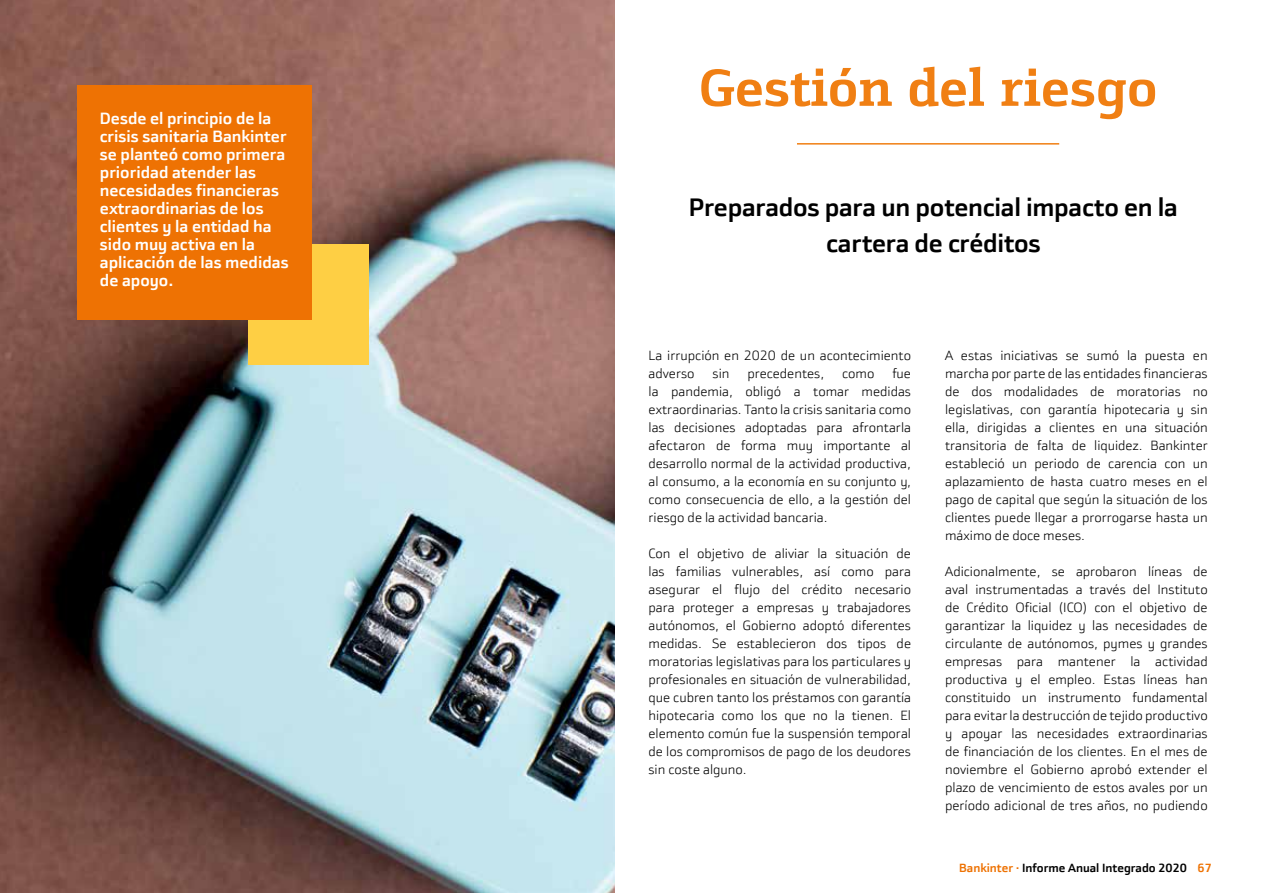
<style>
.page{position:relative;width:1263px;height:893px;background:#fff}
.page>*{position:absolute;margin:0;border:0;box-sizing:border-box;transform-origin:0 0}
.t1{font:700 52.5px "Bankinter Text";color:#f07f13}
.t2{font:700 25.5px/36px "Bankinter Sans";letter-spacing:-.01em;color:#000;text-align:center}
.t3{font:700 16.5px/18px "Bankinter Sans";color:#fff}
.t4{font:300 13.5px/18px "Bankinter Sans";color:#000;text-align:justify}
.t5{font:700 12px "Bankinter Sans";color:#000}
.s1{color:#ee7203}
</style>
<div class="page">
<img style="left:0;top:0;width:614px;height:893px">
<div style="left:248px;top:244px;width:121px;height:121px;background:#fecf44"></div>
<div style="left:77px;top:85px;width:234px;height:235px;background:#ee7203"></div>
<hr style="left:797px;top:143px;width:262px;height:2px;background:#f07f13">
<p class="t3" style="left:100px;top:110px;width:190px">Desde el principio de la crisis sanitaria Bankinter se planteó como primera prioridad atender las necesidades financieras extraordinarias de los clientes y la entidad ha sido muy activa en la aplicación de las medidas de apoyo.</p>
<h1 class="t1" style="left:699px;top:55px;width:460px">Gestión del riesgo</h1>
<h2 class="t2" style="left:689px;top:189px;width:491px">Preparados para un potencial impacto en la cartera de créditos</h2>
<p class="t4" style="left:648px;top:347px;width:264px">La irrupción en 2020 de un acontecimiento adverso</p>
<p class="t4" style="left:648px;top:365px;width:264px;text-indent:244px">fue la pandemia, obligó a tomar medidas extraordinarias. Tanto la crisis sanitaria como las decisiones adoptadas para afrontarla afectaron de forma muy importante al desarrollo normal de la actividad productiva, al consumo, a la economía en su conjunto y, como consecuencia de ello, a la gestión del riesgo de la actividad bancaria.</p>
<p class="t4" style="left:648px;top:545px;width:264px">Con el objetivo de aliviar la situación de las familias vulnerables, así como para asegurar el flujo del crédito necesario para proteger a empresas y trabajadores autónomos, el Gobierno adoptó diferentes medidas. Se establecieron dos tipos de moratorias legislativas para los particulares y profesionales en situación de vulnerabilidad, que cubren tanto los préstamos con garantía hipotecaria como los que no la tienen. El elemento común fue la suspensión temporal de los compromisos de pago de los deudores sin coste alguno.</p>
<p class="t4" style="left:712px;top:365px;width:18px">sin</p>
<p class="t4" style="left:747px;top:365px;width:78px">precedentes,</p>
<p class="t4" style="left:842px;top:365px;width:34px">como</p>
<p class="t4" style="left:945px;top:347px;width:264px">A estas iniciativas se sumó la puesta en marcha por parte de las entidades financieras de dos modalidades de moratorias no legislativas, con garantía hipotecaria y sin ella, dirigidas a clientes en una situación transitoria de falta de liquidez. Bankinter estableció un periodo de carencia con un aplazamiento de hasta cuatro meses en el pago de capital que según la situación de los clientes puede llegar a prorrogarse hasta un máximo de doce meses.</p>
<p class="t4" style="left:945px;top:563px;width:264px">Adicionalmente, se aprobaron líneas de aval instrumentadas a través del Instituto de Crédito Oficial (ICO) con el objetivo de garantizar la liquidez y las necesidades de circulante de autónomos, pymes y grandes empresas para mantener la actividad productiva y el empleo. Estas líneas han constituido un instrumento fundamental para evitar la destrucción de tejido productivo y apoyar las necesidades extraordinarias de financiación de los clientes. En el mes de noviembre el Gobierno aprobó extender el plazo de vencimiento de estos avales por un período adicional de tres años, no pudiendo</p>
<p class="t5" style="left:959px;top:860px;width:254px"><span class="s1">Bankinter ·</span> Informe Anual Integrado 2020 <span class="s1">67</span></p>
</div>
